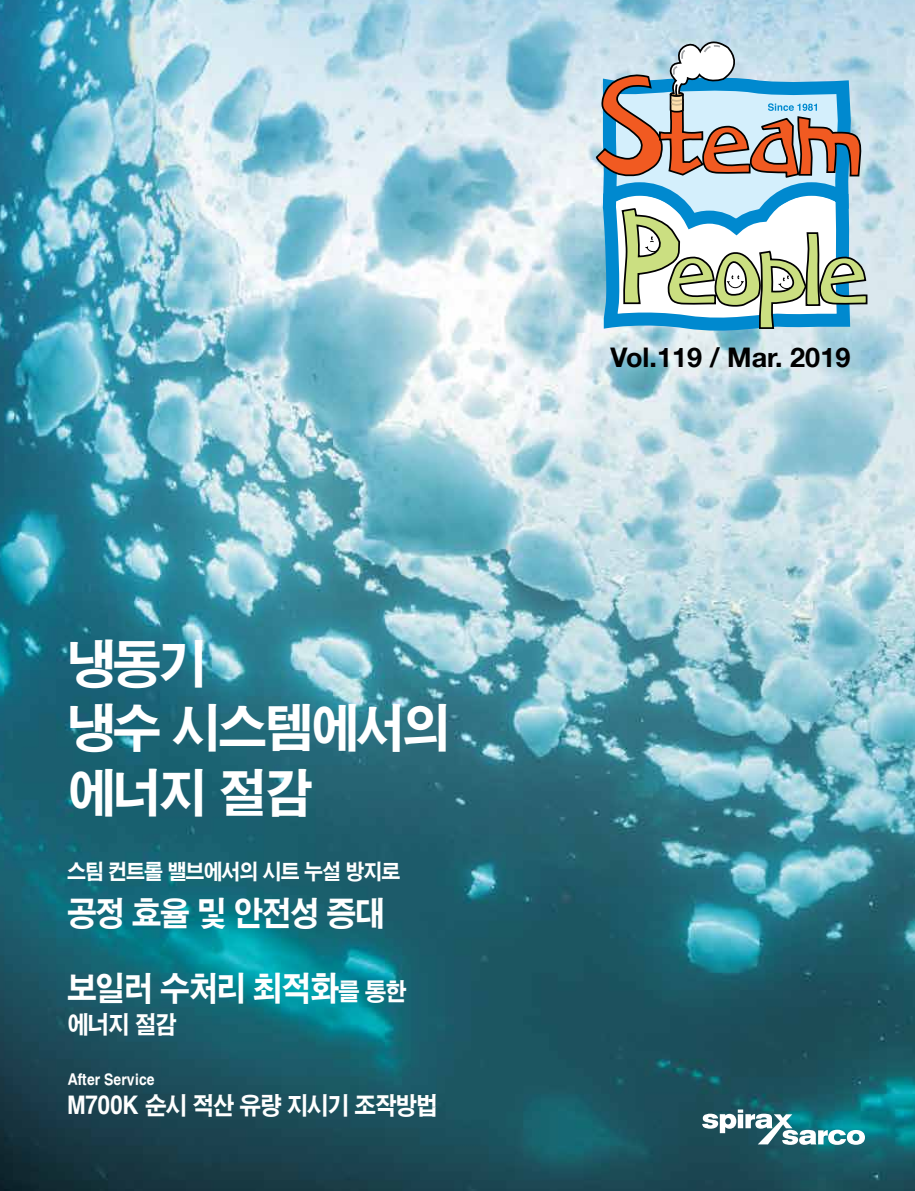
<style>
.page{position:relative;width:915px;height:1191px;background:#fff}
.page>*{position:absolute;margin:0;border:0;box-sizing:border-box;transform-origin:0 0}
.t1{font:50.85px/64.5px "H2 gtr E";letter-spacing:-.05em;color:#fff;scale:.95 1}
.t2{font:33px "H2 gtr E";letter-spacing:-.05em;color:#fff;scale:.9 1}
.t3{font:700 27px "Helvetica 75";color:#000}
.t4{font:24px "H2 gtr E";letter-spacing:-.05em;color:#fff;scale:.9 1}
.t5{font:21px "H2 gtr E";letter-spacing:-.05em;color:#fff;scale:.9 1}
.t6{font:15px "H2 gtr E";letter-spacing:-.05em;color:#fff;scale:.9 1}
.s1{font-size:24px}
</style>
<div class="page">
<img style="left:0;top:0;width:914px;height:1191px">
<svg style="left:595px;top:330px;width:261px;height:861px;background:#6b9da9"></svg>
<svg style="left:596px;top:0;width:261px;height:34px;background:#b3d5e6"></svg>
<svg style="left:594px;top:34px;width:274px;height:296px"></svg>
<svg style="left:702px;top:1109px;width:162px;height:35px"></svg>
<h1 class="t1" style="left:67px;top:628px;width:405px">냉동기<br>냉수 시스템에서의 에너지 절감</h1>
<p class="t5" style="left:67px;top:858px;width:371px">스팀 컨트롤 밸브에서의 시트 누설 방지로</p>
<h2 class="t2" style="left:67px;top:892px;width:354px">공정 효율 및 안전성 증대</h2>
<h2 class="t2" style="left:67px;top:968px;width:379px">보일러 수처리 최적화<span class="s1">를 통한</span></h2>
<p class="t4" style="left:67px;top:1009px;width:123px">에너지 절감</p>
<p class="t6" style="left:67px;top:1070px;width:99px">After Service</p>
<p class="t4" style="left:67px;top:1090px;width:413px">M700K 순시 적산 유량 지시기 조작방법</p>
<p class="t3" style="left:610px;top:341px;width:241px">Vol.119 / Mar. 2019</p>
</div>
